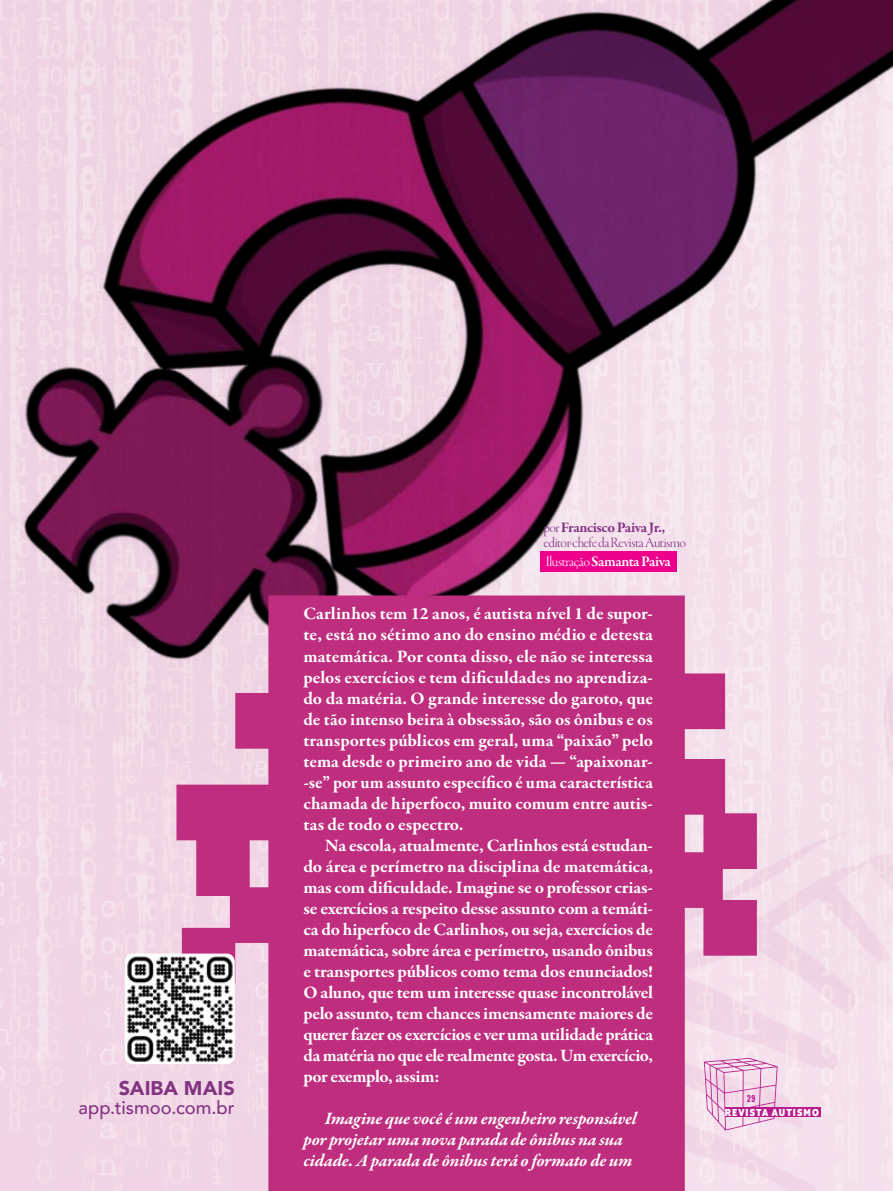
<style>
.page{position:relative;width:893px;height:1191px;background:#fff}
.page>*{position:absolute;margin:0;border:0;box-sizing:border-box;transform-origin:0 0}
.t1{font:900 19.8px "Avenir";color:#823482}
.t2{font:500 18.45px "Avenir";letter-spacing:.005em;color:#823482}
.t3{font:700 17.85px/21px "Garamond Premr Pro";letter-spacing:-.01em;color:#fff;text-align:justify}
.t4{font:italic 700 17.85px/21px "Garamond Premr Pro";letter-spacing:-.01em;color:#fff}
.t5{font:14.85px "Garamond Premr Pro Lt Disp";letter-spacing:-.03em;color:#823482}
.t6{font:600 14.85px "Garamond Premr Pro";letter-spacing:-.03em;color:#fff}
.t7{font:700 14.85px "Garamond Premr Pro";letter-spacing:-.035em;color:#823482}
.t8{font:700 10.95px "Program OT";letter-spacing:.095em;color:#fff}
.t9{font:500 10.95px "Program Nar OT";color:#b91c8d}
.s1{font-family:"Garamond Premr Pro Lt Disp";font-weight:400}
</style>
<div class="page">
<img style="left:0;top:1009px;width:893px;height:182px">
<img style="left:0;top:0;width:893px;height:1009px">
<svg style="left:176px;top:595px;width:581px;height:596px;background:#c64d90"></svg>
<svg style="left:704px;top:1057px;width:74px;height:73px;background:#ebc1dc"></svg>
<div style="left:725px;top:1107px;width:96px;height:9px;background:#b91c8d"></div>
<div style="left:540px;top:551px;width:137px;height:21px;background:#ec008c"></div>
<img style="left:125px;top:954px;width:109px;height:109px">
<div style="left:125px;top:953px;width:110px;height:111px;border:1px solid #fff;border-radius:7px"></div>
<p class="t1" style="left:119px;top:1070px;width:117px">SAIBA MAIS</p>
<p class="t2" style="left:78px;top:1091px;width:158px">app.tismoo.com.br</p>
<p class="t7" style="left:543px;top:518px;width:123px"><span class="s1">por</span> Francisco Paiva Jr.,</p>
<p class="t5" style="left:543px;top:534px;width:144px">editor-chefe da Revista Autismo</p>
<p class="t6" style="left:546px;top:552px;width:127px"><span class="s1">Ilustração</span> Samanta Paiva</p>
<p class="t3" style="left:303px;top:603px;width:351px">Carlinhos tem 12 anos, é autista nível 1 de supor&shy;te, está no sétimo ano do ensino médio e detesta matemática. Por conta disso, ele não se interessa pelos exercícios e tem dificuldades no aprendiza&shy;do da matéria. O grande interesse do garoto, que de tão intenso beira à obsessão, são os ônibus e os transportes públicos em geral, uma “paixão” pelo tema desde o primeiro ano de vida — “apaixonar--se” por um assunto específico é uma característica chamada de hiperfoco, muito comum entre autis&shy;tas de todo o espectro.</p>
<p class="t3" style="left:303px;top:834px;width:351px;text-indent:21px">Na escola, atualmente, Carlinhos está estudan&shy;do área e perímetro na disciplina de matemática, mas com dificuldade. Imagine se o professor crias&shy;se exercícios a respeito desse assunto com a temáti&shy;ca do hiperfoco de Carlinhos, ou seja, exercícios de matemática, sobre área e perímetro, usando ônibus e transportes públicos como tema dos enunciados!<br>O aluno, que tem um interesse quase incontrolável pelo assunto, tem chances imensamente maiores de querer fazer os exercícios e ver uma utilidade prática da matéria no que ele realmente gosta. Um exercício, por exemplo, assim:</p>
<p class="t4" style="left:303px;top:1108px;width:335px;text-indent:21px">Imagine que você é um engenheiro responsável por projetar uma nova parada de ônibus na sua cidade. A parada de ônibus terá o formato de um</p>
<p class="t8" style="left:725px;top:1105px;width:96px">REVISTA AUTISMO</p>
<p class="t9" style="left:747px;top:1092px;width:10px">29</p>
</div>
